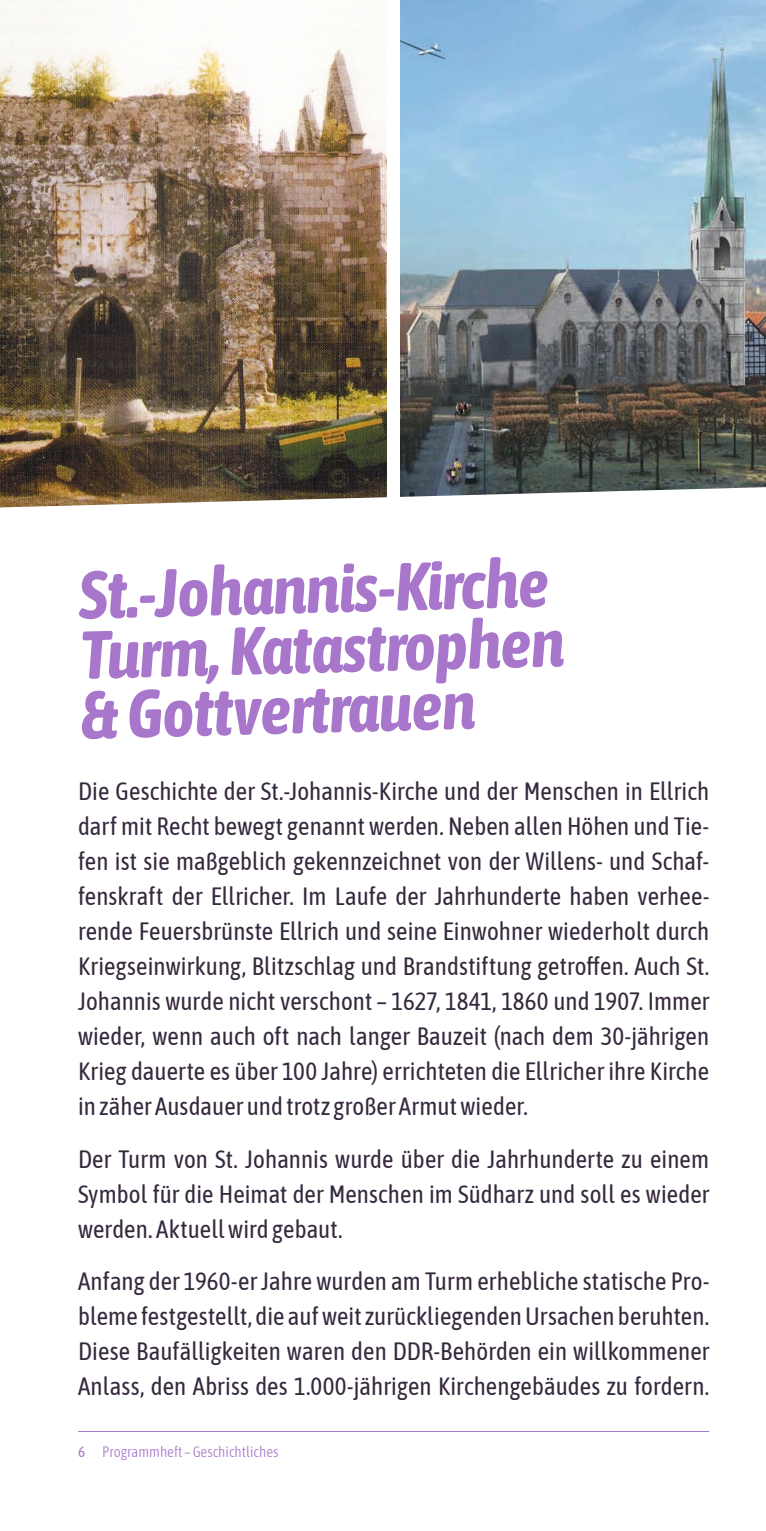
<style>
.page{position:relative;width:766px;height:1531px;background:#fff}
.page>*{position:absolute;margin:0;border:0;box-sizing:border-box;transform-origin:0 0}
.t1{font:italic 700 67.5px/59.8px "Asap Condensed";color:#a877cb}
.t2{font:25px/35px "Asap Condensed";letter-spacing:.005em;color:#36293d;text-align:justify}
.t3{font:300 15px "Asap Condensed";color:#a877cb}
.s1{font-weight:400}
</style>
<div class="page">
<hr style="left:78px;top:1431px;width:631px;height:1px;background:#a877cb">
<img style="left:0;top:0;width:386px;height:487px">
<img style="left:400px;top:0;width:365px;height:487px">
<svg style="left:0;top:487px;width:765px;height:21px"></svg>
<h1 class="t1" style="left:77px;top:563px;width:485px;rotate:-2deg">St.-Johannis-Kirche<br>Turm, Katastrophen &amp; Gottvertrauen</h1>
<p class="t2" style="left:78px;top:772px;width:632px">Die Geschichte der St.-Johannis-Kirche und der Menschen in Ellrich darf mit Recht bewegt genannt werden. Neben allen Höhen und Tie&shy;fen ist sie maßgeblich gekennzeichnet von der Willens- und Schaf&shy;fenskraft der Ellricher. Im Laufe der Jahrhunderte haben verhee&shy;rende Feuersbrünste Ellrich und seine Einwohner wiederholt durch Kriegseinwirkung, Blitzschlag und Brandstiftung getroffen. Auch St.<br>Johannis wurde nicht verschont – 1627, 1841, 1860 und 1907. Immer wieder, wenn auch oft nach langer Bauzeit (nach dem 30-jährigen Krieg dauerte es über 100 Jahre) errichteten die Ellricher ihre Kirche in zäher Ausdauer und trotz großer Armut wieder.</p>
<p class="t2" style="left:78px;top:1140px;width:632px">Der Turm von St. Johannis wurde über die Jahrhunderte zu einem Symbol für die Heimat der Menschen im Südharz und soll es wieder werden. Aktuell wird gebaut.</p>
<p class="t2" style="left:78px;top:1262px;width:632px">Anfang der 1960-er Jahre wurden am Turm erhebliche statische Pro&shy;bleme festgestellt, die auf weit zurückliegenden Ursachen beruhten.<br>Diese Baufälligkeiten waren den DDR-Behörden ein willkommener Anlass, den Abriss des 1.000-jährigen Kirchengebäudes zu fordern.</p>
<p class="t3" style="left:78px;top:1441px;width:202px"><span class="s1">6</span> Programmheft – Geschichtliches</p>
</div>
